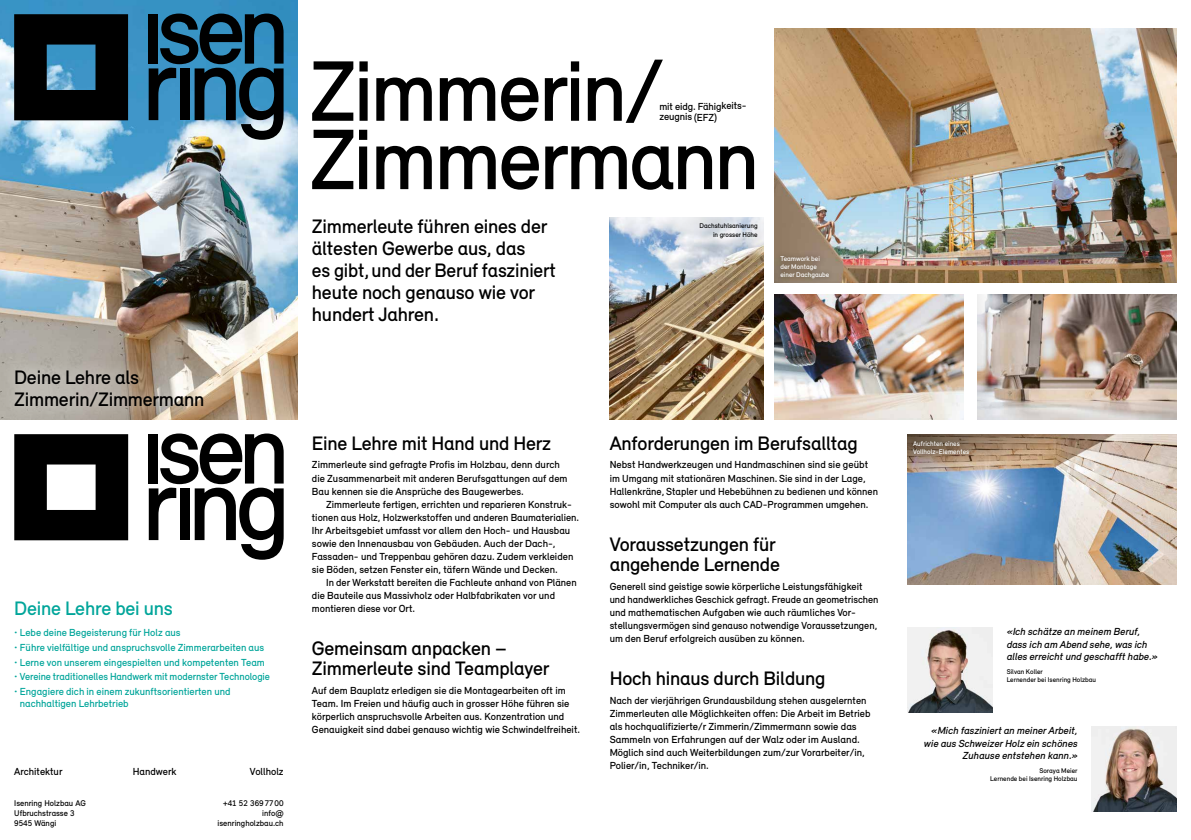
<style>
.page{position:relative;width:1191px;height:840px;background:#fff}
.page>*{position:absolute;margin:0;border:0;box-sizing:border-box;transform-origin:0 0}
.t1{font:500 88px/68.3px "Relevant";letter-spacing:-.035em;color:#000}
.t2{font:500 20px/22px "Relevant";letter-spacing:-.01em;color:#000}
.t3{font:500 20px "Relevant";letter-spacing:-.01em;color:#00a59a}
.t4{font:500 10.5px/13px "Relevant";color:#000}
.t5{font:500 10.5px/12px "Relevant";color:#00a59a}
.t6{font:italic 500 10.5px/12.5px "Relevant";color:#000}
.t7{font:500 8.5px/10px "Relevant";color:#000}
.t8{font:500 7px/8px "Relevant";color:#000;text-align:right}
.t9{font:500 7px/8px "Relevant";color:#fff}
</style>
<div class="page">
<img style="left:0;top:0;width:298px;height:420px">
<img style="left:774px;top:28px;width:402px;height:254px">
<img style="left:609px;top:353px;width:154px;height:67px">
<img style="left:1162px;top:434px;width:14px;height:150px">
<img style="left:774px;top:294px;width:189px;height:126px">
<img style="left:1091px;top:726px;width:85px;height:85px">
<img style="left:907px;top:627px;width:85px;height:84px">
<img style="left:1098px;top:294px;width:78px;height:126px">
<img style="left:977px;top:294px;width:121px;height:126px">
<img style="left:907px;top:434px;width:255px;height:150px">
<div style="left:908px;top:436px;width:65px;height:22px;background:#000;opacity:.5"></div>
<div style="left:775px;top:250px;width:60px;height:34px;background:#000;opacity:.5"></div>
<svg style="left:14px;top:434px;width:114px;height:106px"></svg>
<svg style="left:149px;top:433px;width:135px;height:126px"></svg>
<div style="left:0;top:354px;width:219px;height:67px;background:#fff;opacity:.8"></div>
<svg style="left:14px;top:14px;width:114px;height:106px;background:#0f1e27"></svg>
<svg style="left:149px;top:14px;width:134px;height:126px;background:#2d566c"></svg>
<img style="left:609px;top:217px;width:154px;height:136px">
<div style="left:694px;top:217px;width:69px;height:26px;background:#fff;opacity:.8"></div>
<h2 class="t2" style="left:14px;top:365px;width:192px">Deine Lehre als<br>Zimmerin/Zimmermann</h2>
<h2 class="t3" style="left:14px;top:595px;width:160px">Deine Lehre bei uns</h2>
<p class="t5" style="left:14px;top:625px;width:168px">• Lebe deine Begeisterung für Holz aus</p>
<p class="t5" style="left:14px;top:640px;width:251px">• Führe vielfältige und anspruchsvolle Zimmerarbeiten aus</p>
<p class="t5" style="left:14px;top:655px;width:252px">• Lerne von unserem eingespielten und kompetenten Team</p>
<p class="t5" style="left:14px;top:670px;width:257px">• Vereine traditionelles Handwerk mit modernster Technologie</p>
<p class="t5" style="left:20px;top:685px;width:212px;text-indent:-6px">• Engagiere dich in einem zukunftsorientierten und nachhaltigen Lehrbetrieb</p>
<p class="t4" style="left:14px;top:764px;width:50px">Architektur</p>
<p class="t4" style="left:133px;top:764px;width:45px">Handwerk</p>
<p class="t4" style="left:250px;top:764px;width:35px">Vollholz</p>
<p class="t7" style="left:14px;top:797px;width:73px">Isenring Holzbau AG<br>Ufbruchstrasse 3<br>9545 Wängi</p>
<p class="t7" style="left:217px;top:797px;width:68px;text-align:right">+41 52 3697700 info@ isenringholzbau.ch</p>
<h1 class="t1" style="left:309px;top:55px;width:452px">Zimmerin/<br>Zimmermann</h1>
<p class="t4" style="left:659px;top:101px;width:87px;line-height:10.5px">mit eidg. Fähigkeits&shy;zeugnis (EFZ)</p>
<h2 class="t2" style="left:312px;top:214px;width:245px">Zimmerleute führen eines der ältesten Gewerbe aus, das<br>es gibt, und der Beruf fasziniert heute noch genauso wie vor hundert Jahren.</h2>
<p class="t8" style="left:699px;top:222px;width:60px">Dachstuhlsanierung in grosser Höhe</p>
<p class="t9" style="left:780px;top:254px;width:51px">Teamwork bei der Montage einer Dachgaube</p>
<h2 class="t2" style="left:312px;top:431px;width:241px">Eine Lehre mit Hand und Herz</h2>
<p class="t4" style="left:312px;top:458px;width:257px">Zimmerleute sind gefragte Profis im Holzbau, denn durch die Zusammenarbeit mit anderen Berufsgattungen auf dem<br>Bau kennen sie die Ansprüche des Baugewerbes.</p>
<p class="t4" style="left:312px;top:497px;width:269px;text-indent:14px">Zimmerleute fertigen, errichten und reparieren Konstruk&shy;tionen aus Holz, Holzwerkstoffen und anderen Baumaterialien.<br>Ihr Arbeitsgebiet umfasst vor allem den Hoch- und Hausbau sowie den Innenausbau von Gebäuden. Auch der Dach-, Fassaden- und Treppenbau gehören dazu. Zudem verkleiden sie Böden, setzen Fenster ein, täfern Wände und Decken.</p>
<p class="t4" style="left:312px;top:575px;width:266px;text-indent:14px">In der Werkstatt bereiten die Fachleute anhand von Plänen die Bauteile aus Massivholz oder Halbfabrikaten vor und montieren diese vor Ort.</p>
<h2 class="t2" style="left:312px;top:637px;width:239px;line-height:20px">Gemeinsam anpacken –<br>Zimmerleute sind Teamplayer</h2>
<p class="t4" style="left:312px;top:683px;width:270px">Auf dem Bauplatz erledigen sie die Montagearbeiten oft im Team. Im Freien und häufig auch in grosser Höhe führen sie körperlich anspruchsvolle Arbeiten aus. Konzentration und Genauigkeit sind dabei genauso wichtig wie Schwindelfreiheit.</p>
<h2 class="t2" style="left:609px;top:431px;width:250px">Anforderungen im Berufsalltag</h2>
<p class="t4" style="left:609px;top:458px;width:270px">Nebst Handwerkzeugen und Handmaschinen sind sie geübt im Umgang mit stationären Maschinen. Sie sind in der Lage, Hallenkräne, Stapler und Hebebühnen zu bedienen und können sowohl mit Computer als auch CAD-Programmen umgehen.</p>
<h2 class="t2" style="left:609px;top:533px;width:172px;line-height:20px">Voraussetzungen für angehende Lernende</h2>
<p class="t4" style="left:609px;top:579px;width:270px">Generell sind geistige sowie körperliche Leistungsfähigkeit und handwerkliches Geschick gefragt. Freude an geometrischen und mathematischen Aufgaben wie auch räumliches Vor&shy;stellungsvermögen sind genauso notwendige Voraussetzungen, um den Beruf erfolgreich ausüben zu können.</p>
<h2 class="t2" style="left:609px;top:666px;width:217px">Hoch hinaus durch Bildung</h2>
<p class="t4" style="left:609px;top:693px;width:262px">Nach der vierjährigen Grundausbildung stehen ausgelernten Zimmerleuten alle Möglichkeiten offen: Die Arbeit im Betrieb als hochqualifizierte/r Zimmerin/Zimmermann sowie das Sammeln von Erfahrungen auf der Walz oder im Ausland.<br>Möglich sind auch Weiterbildungen zum/zur Vorarbeiter/in, Polier/in, Techniker/in.</p>
<p class="t9" style="left:913px;top:439px;width:58px">Aufrichten eines<br>Vollholz-Elementes</p>
<p class="t6" style="left:1006px;top:624px;width:152px">«Ich schätze an meinem Beruf, dass ich am Abend sehe, was ich alles erreicht und geschafft habe.»</p>
<p class="t8" style="left:1006px;top:667px;width:91px;text-align:left">Silvan Koller<br>Lernender bei Isenring Holzbau</p>
<p class="t6" style="left:924px;top:724px;width:155px;text-align:right">«Mich fasziniert an meiner Arbeit, wie aus Schweizer Holz ein schönes<br>Zuhause entstehen kann.»</p>
<p class="t8" style="left:990px;top:766px;width:89px">Soraya Meier<br>Lernende bei Isenring Holzbau</p>
</div>
